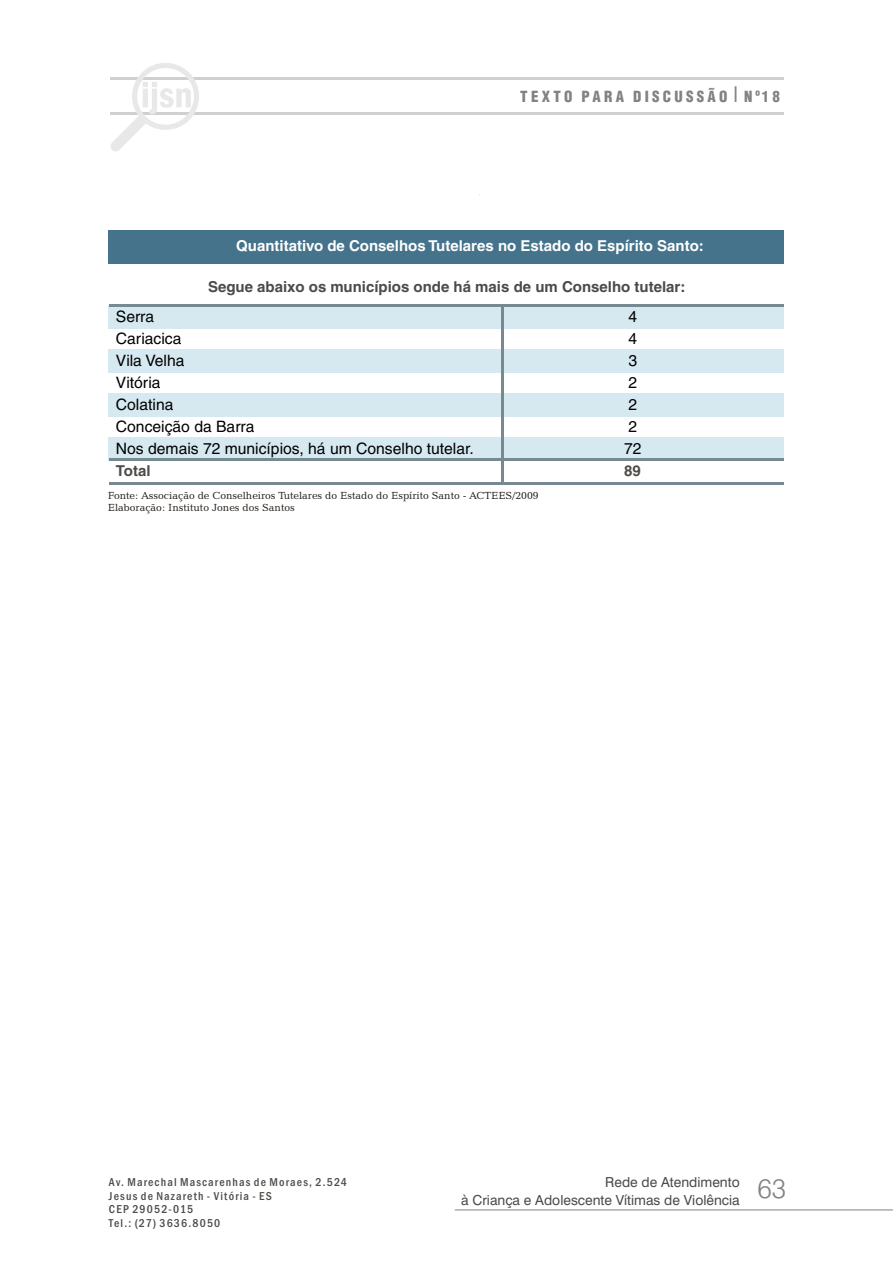
<style>
.page{position:relative;width:893px;height:1263px;background:#fff}
.page>*{position:absolute;margin:0;border:0;box-sizing:border-box;transform-origin:0 0}
.t1{font:300 27px "Swiss 721 BT";color:#828282}
.t2{font:15.75px "Helvetica LT";color:#000}
.t3{font:700 15px "Helvetica LT";color:#4d4a47}
.t4{font:700 15px "Helvetica LT";color:#fff}
.t5{font:900 condensed 15px "Helvetica LT";letter-spacing:.215em;color:#828282}
.t6{font:13.8px/18px "Swiss 721 BT";color:#4d4a47;text-align:right}
.t7{font:500 condensed 11.85px/13.5px "Franklin Gothic";letter-spacing:.1em;color:#4d4a47}
.t8{font:10.5px/12.6px "Candida BT";color:#1f1a17}
.s1{font-weight:400;font-size:21px}
</style>
<div class="page">
<div style="left:108px;top:305px;width:676px;height:23px;background:#d6e8f0"></div>
<div style="left:108px;top:230px;width:676px;height:34px;background:#45738c"></div>
<div style="left:108px;top:349px;width:676px;height:23px;background:#d6e8f0"></div>
<div style="left:108px;top:393px;width:676px;height:23px;background:#d6e8f0"></div>
<div style="left:108px;top:437px;width:676px;height:23px;background:#d6e8f0"></div>
<hr style="left:502px;top:308px;width:1px;height:175px;background:#d1d6e6">
<hr style="left:110px;top:304px;width:674px;height:2px;background:#788a91">
<hr style="left:110px;top:458px;width:674px;height:2px;background:#788a91">
<hr style="left:110px;top:483px;width:674px;height:2px;background:#788a91">
<hr style="left:501px;top:306px;width:2px;height:176px;background:#788a91">
<hr style="left:111px;top:78px;width:673px;height:2px;background:#d1cfcf">
<hr style="left:111px;top:112px;width:673px;height:3px;background:#d1cfcf">
<svg style="left:110px;top:63px;width:92px;height:88px"></svg>
<hr style="left:455px;top:1209px;width:438px;height:1px;background:#828282">
<h3 class="t5" style="left:520px;top:91px;width:261px">TEXTO PARA DISCUSSÃO <span class="s1">I</span> Nº 18</h3>
<h3 class="t4" style="left:236px;top:240px;width:469px">Quantitativo de Conselhos Tutelares no Estado do Espírito Santo:</h3>
<h3 class="t3" style="left:208px;top:280px;width:479px">Segue abaixo os municípios onde há mais de um Conselho tutelar:</h3>
<h2 class="t2" style="left:116px;top:310px;width:40px">Serra</h2>
<h2 class="t2" style="left:628px;top:310px;width:10px">4</h2>
<h2 class="t2" style="left:116px;top:332px;width:67px">Cariacica</h2>
<h2 class="t2" style="left:628px;top:332px;width:10px">4</h2>
<h2 class="t2" style="left:116px;top:354px;width:70px">Vila Velha</h2>
<h2 class="t2" style="left:628px;top:354px;width:10px">3</h2>
<h2 class="t2" style="left:116px;top:376px;width:46px">Vitória</h2>
<h2 class="t2" style="left:628px;top:376px;width:10px">2</h2>
<h2 class="t2" style="left:116px;top:398px;width:59px">Colatina</h2>
<h2 class="t2" style="left:628px;top:398px;width:10px">2</h2>
<h2 class="t2" style="left:116px;top:420px;width:140px">Conceição da Barra</h2>
<h2 class="t2" style="left:628px;top:420px;width:10px">2</h2>
<h2 class="t2" style="left:116px;top:442px;width:360px">Nos demais 72 municípios, há um Conselho tutelar.</h2>
<h2 class="t2" style="left:624px;top:442px;width:19px">72</h2>
<h3 class="t3" style="left:116px;top:464px;width:36px">Total</h3>
<h3 class="t3" style="left:624px;top:464px;width:18px">89</h3>
<p class="t8" style="left:108px;top:490px;width:432px">Fonte: Associação de Conselheiros Tutelares do Estado do Espírito Santo - ACTEES/2009<br>Elaboração: Instituto Jones dos Santos</p>
<p class="t7" style="left:109px;top:1176px;width:239px">Av. Marechal Mascarenhas de Moraes, 2.524<br>Jesus de Nazareth - Vitória - ES<br>CEP 29052-015<br>Tel.: (27) 3636.8050</p>
<h3 class="t6" style="left:461px;top:1174px;width:280px">Rede de Atendimento<br>à Criança e Adolescente Vítimas de Violência</h3>
<h1 class="t1" style="left:757px;top:1178px;width:30px">63</h1>
</div>
